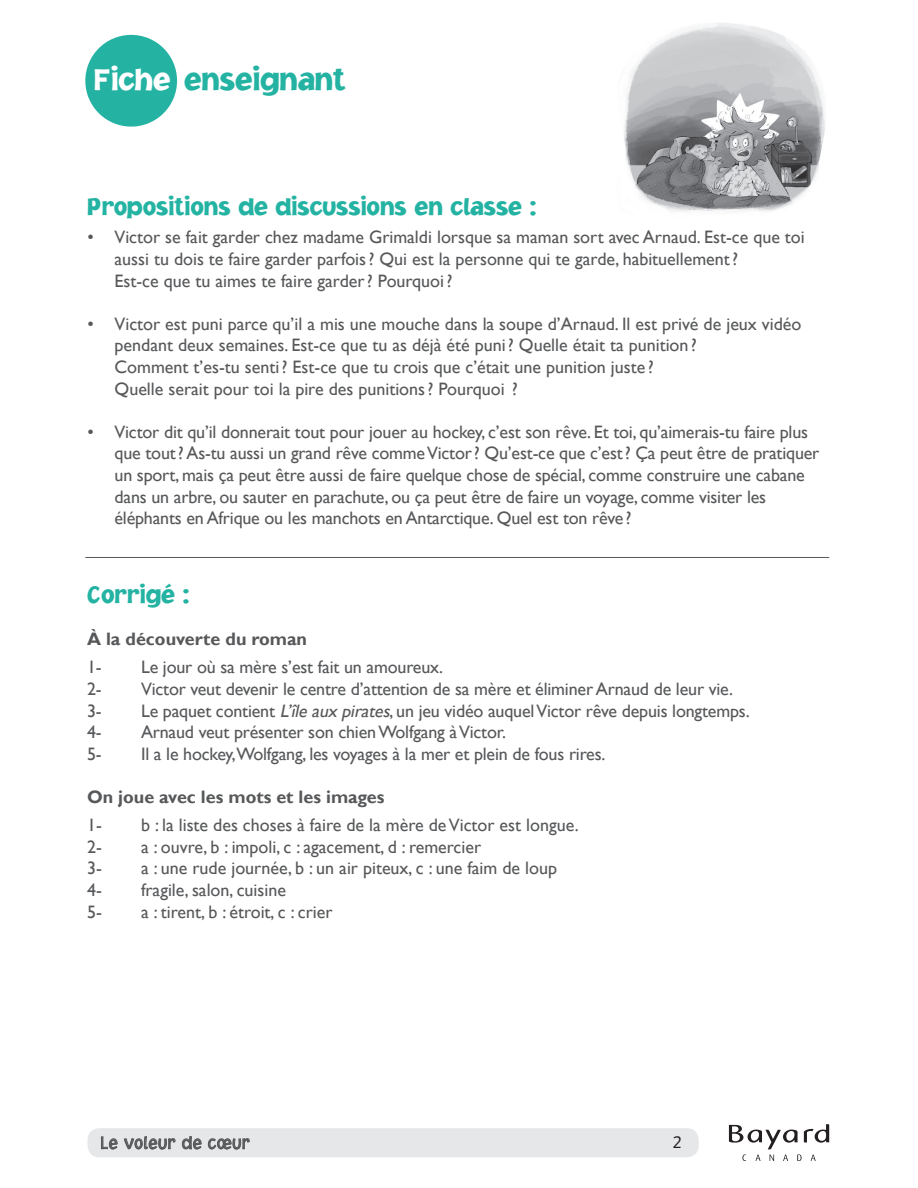
<style>
.page{position:relative;width:918px;height:1188px;background:#fff}
.page>*{position:absolute;margin:0;border:0;box-sizing:border-box;transform-origin:0 0}
.t1{font:900 32.1px "Jacoby ICG";color:#24b3a3}
.t2{font:900 25.5px "Jacoby ICG";color:#24b3a3}
.t3{font:18px/21.6px "Gill Sans";letter-spacing:-.01em;color:#57585a}
.t4{font:700 18px "Gill Sans";color:#57585a}
.t5{font:300 18px "Jacoby ICG";color:#57585a}
.t6{font:17.1px "Auto 1 Regular LF";color:#231f20}
.s1{color:#fff}
.s2{font-style:italic}
</style>
<div class="page">
<div style="left:88px;top:1128px;width:611px;height:29px;background:#e6e7e9;border-radius:12px"></div>
<svg style="left:729px;top:1124px;width:100px;height:37px"></svg>
<svg style="left:85px;top:34px;width:92px;height:93px"></svg>
<svg style="left:101px;top:1137px;width:17px;height:13px"></svg>
<svg style="left:124px;top:1136px;width:51px;height:14px"></svg>
<svg style="left:182px;top:1136px;width:20px;height:14px"></svg>
<svg style="left:208px;top:1138px;width:42px;height:12px"></svg>
<hr style="left:85px;top:557px;width:744px;height:1px;background:#57585a">
<img style="left:624px;top:23px;width:201px;height:188px">
<h1 class="t1" style="left:94px;top:60px;width:253px"><span class="s1">Fiche</span> enseignant</h1>
<h2 class="t2" style="left:88px;top:191px;width:450px">Propositions de discussions en classe :</h2>
<p class="t3" style="left:115px;top:227px;width:692px;text-indent:-27px">• Victor se fait garder chez madame Grimaldi lorsque sa maman sort avec Arnaud. Est-ce que toi aussi tu dois te faire garder parfois? Qui est la personne qui te garde, habituellement?<br>Est-ce que tu aimes te faire garder? Pourquoi?</p>
<p class="t3" style="left:115px;top:313px;width:688px;text-indent:-27px">• Victor est puni parce qu’il a mis une mouche dans la soupe d’Arnaud. Il est privé de jeux vidéo pendant deux semaines. Est-ce que tu as déjà été puni? Quelle était ta punition ?<br>Comment t’es-tu senti? Est-ce que tu crois que c’était une punition juste ?<br>Quelle serait pour toi la pire des punitions? Pourquoi ?</p>
<p class="t3" style="left:115px;top:421px;width:706px;text-indent:-27px">• Victor dit qu’il donnerait tout pour jouer au hockey, c’est son rêve. Et toi, qu’aimerais-tu faire plus que tout? As-tu aussi un grand rêve comme Victor? Qu’est-ce que c’est? Ça peut être de pratiquer un sport, mais ça peut être aussi de faire quelque chose de spécial, comme construire une cabane dans un arbre, ou sauter en parachute, ou ça peut être de faire un voyage, comme visiter les éléphants en Afrique ou les manchots en Antarctique. Quel est ton rêve?</p>
<h2 class="t2" style="left:87px;top:579px;width:104px">Corrigé :</h2>
<p class="t4" style="left:87px;top:628px;width:222px">À la découverte du roman</p>
<p class="t3" style="left:87px;top:657px;width:16px">1-</p>
<p class="t3" style="left:141px;top:657px;width:303px">Le jour où sa mère s’est fait un amoureux.</p>
<p class="t3" style="left:87px;top:678px;width:16px">2-</p>
<p class="t3" style="left:141px;top:678px;width:593px">Victor veut devenir le centre d’attention de sa mère et éliminer Arnaud de leur vie.</p>
<p class="t3" style="left:87px;top:700px;width:16px">3-</p>
<p class="t3" style="left:141px;top:700px;width:610px">Le paquet contient <span class="s2">L’île aux pirates</span>, un jeu vidéo auquel Victor rêve depuis longtemps.</p>
<p class="t3" style="left:87px;top:722px;width:16px">4-</p>
<p class="t3" style="left:141px;top:722px;width:366px">Arnaud veut présenter son chien Wolfgang à Victor.</p>
<p class="t3" style="left:87px;top:743px;width:16px">5-</p>
<p class="t3" style="left:141px;top:743px;width:466px">Il a le hockey,Wolfgang, les voyages à la mer et plein de fous rires.</p>
<p class="t4" style="left:87px;top:786px;width:299px">On joue avec les mots et les images</p>
<p class="t3" style="left:87px;top:815px;width:16px">1-</p>
<p class="t3" style="left:141px;top:815px;width:439px">b : la liste des choses à faire de la mère de Victor est longue.</p>
<p class="t3" style="left:87px;top:836px;width:16px">2-</p>
<p class="t3" style="left:141px;top:836px;width:342px">a : ouvre, b : impoli, c : agacement, d : remercier</p>
<p class="t3" style="left:87px;top:858px;width:16px">3-</p>
<p class="t3" style="left:141px;top:858px;width:418px">a : une rude journée, b : un air piteux, c : une faim de loup</p>
<p class="t3" style="left:87px;top:880px;width:16px">4-</p>
<p class="t3" style="left:141px;top:880px;width:146px">fragile, salon, cuisine</p>
<p class="t3" style="left:87px;top:901px;width:16px">5-</p>
<p class="t3" style="left:141px;top:901px;width:193px">a : tirent, b : étroit, c : crier</p>
<p class="t5" style="left:100px;top:1132px;width:151px">Le voleur de cœur</p>
<p class="t6" style="left:673px;top:1131px;width:10px">2</p>
</div>
